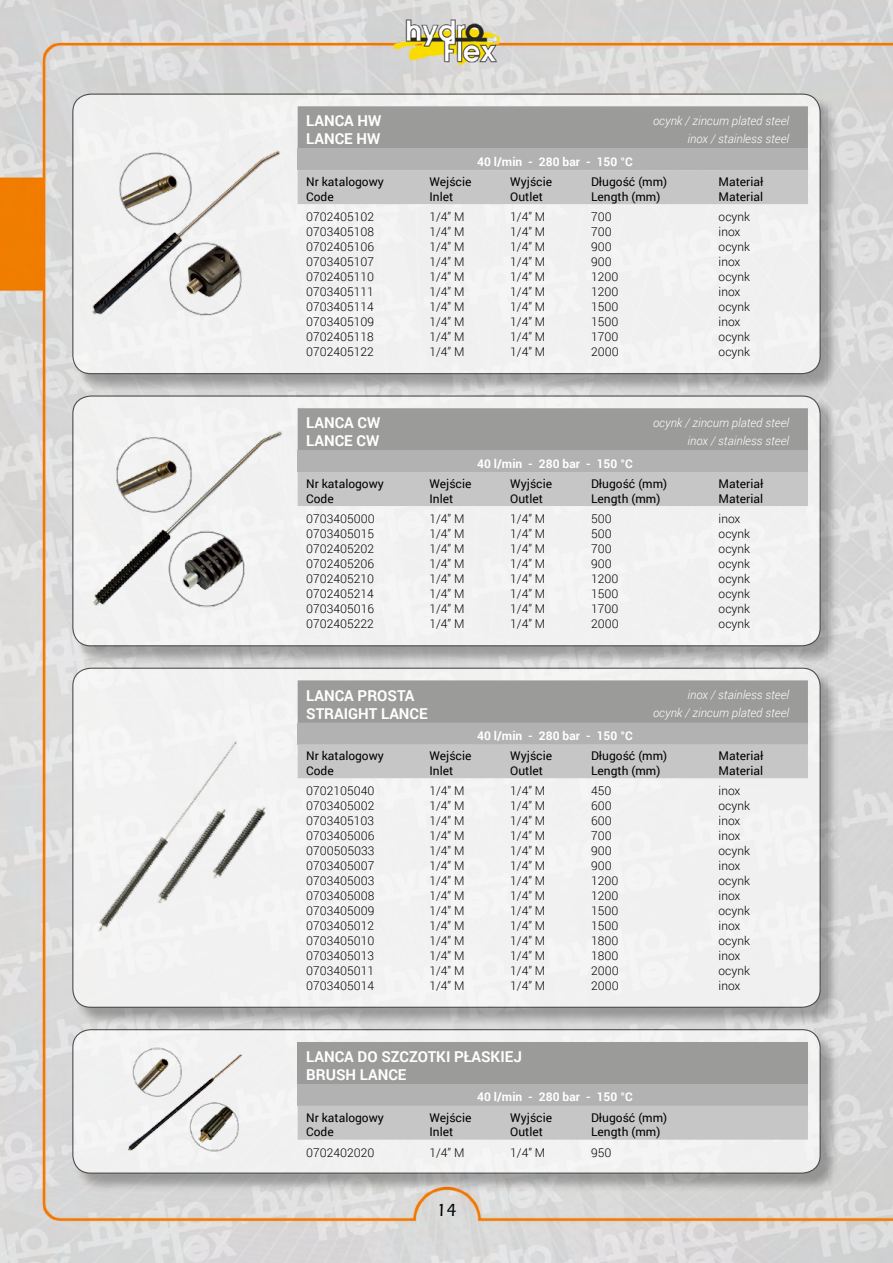
<style>
.page{position:relative;width:893px;height:1263px;background:#fff}
.page>*{position:absolute;margin:0;border:0;box-sizing:border-box;transform-origin:0 0}
.t1{font:500 18px "Eras ITC";color:#000}
.t2{font:700 15px/18px "Roboto";color:#fff}
.t3{font:300 12px/15px "Roboto";color:#000;text-align:justify}
.t4{font:12px/14.4px "Roboto";color:#000}
.t5{font:italic 300 12px/18px "Roboto";color:#fff;text-align:right}
.t6{font:700 12px "Roboto";color:#fff}
</style>
<div class="page">
<img style="left:0;top:0;width:893px;height:1263px">
<div style="left:74px;top:95px;width:766px;height:298px;background:#000;opacity:.45"></div>
<div style="left:73px;top:94px;width:747px;height:280px;background:#f0f0f0;border-radius:18px"></div>
<div style="left:298px;top:106px;width:510px;height:43px;background:#9b9b9a"></div>
<div style="left:298px;top:149px;width:510px;height:21px;background:#b3b2b2"></div>
<div style="left:298px;top:170px;width:510px;height:34px;background:#c6c6c6"></div>
<img style="left:91px;top:149px;width:189px;height:174px">
<div style="left:74px;top:397px;width:766px;height:268px;background:#000;opacity:.45"></div>
<div style="left:73px;top:396px;width:747px;height:250px;background:#f1f1f1;border-radius:18px"></div>
<div style="left:72px;top:395px;width:749px;height:251px;border:1px solid #000;border-radius:18px"></div>
<div style="left:298px;top:408px;width:510px;height:43px;background:#9b9b9a"></div>
<div style="left:298px;top:451px;width:510px;height:21px;background:#b3b2b2"></div>
<div style="left:298px;top:472px;width:510px;height:34px;background:#c6c6c6"></div>
<img style="left:93px;top:431px;width:189px;height:177px">
<div style="left:74px;top:669px;width:766px;height:357px;background:#000;opacity:.45"></div>
<div style="left:73px;top:668px;width:747px;height:339px;background:#f1f1f1;border-radius:18px"></div>
<div style="left:298px;top:680px;width:510px;height:43px;background:#9b9b9a"></div>
<div style="left:298px;top:723px;width:510px;height:21px;background:#b3b2b2"></div>
<div style="left:298px;top:744px;width:510px;height:34px;background:#c6c6c6"></div>
<img style="left:98px;top:741px;width:168px;height:191px">
<div style="left:74px;top:1031px;width:766px;height:161px;background:#000;opacity:.45"></div>
<div style="left:73px;top:1030px;width:747px;height:143px;background:#f1f1f1;border-radius:18px"></div>
<div style="left:72px;top:1029px;width:749px;height:145px;border:1px solid #000;border-radius:18px"></div>
<div style="left:298px;top:1042px;width:510px;height:42px;background:#9b9b9a"></div>
<div style="left:298px;top:1084px;width:510px;height:22px;background:#b3b2b2"></div>
<div style="left:298px;top:1106px;width:510px;height:34px;background:#c6c6c6"></div>
<img style="left:128px;top:1047px;width:114px;height:105px">
<p class="t2" style="left:306px;top:111px;width:77px">LANCA HW<br>LANCE HW</p>
<p class="t5" style="left:653px;top:111px;width:138px">ocynk / zincum plated steel inox / stainless steel</p>
<p class="t6" style="left:477px;top:153px;width:157px">40 l/min - 280 bar - 150 °C</p>
<p class="t4" style="left:306px;top:174px;width:79px">Nr katalogowy<br>Code</p>
<p class="t4" style="left:429px;top:174px;width:43px">Wejście<br>Inlet</p>
<p class="t4" style="left:510px;top:174px;width:43px">Wyjście<br>Outlet</p>
<p class="t4" style="left:591px;top:174px;width:78px">Długość (mm)<br>Length (mm)</p>
<p class="t4" style="left:719px;top:174px;width:46px">Materiał<br>Material</p>
<p class="t3" style="left:306px;top:209px;width:69px">0702405102<br>0703405108<br>0702405106<br>0703405107<br>0702405110<br>0703405111<br>0703405114<br>0703405109<br>0702405118<br>0702405122</p>
<p class="t3" style="left:429px;top:209px;width:36px">1/4” M 1/4” M 1/4” M 1/4” M 1/4” M 1/4” M 1/4” M 1/4” M 1/4” M 1/4” M</p>
<p class="t3" style="left:510px;top:209px;width:36px">1/4” M 1/4” M 1/4” M 1/4” M 1/4” M 1/4” M 1/4” M 1/4” M 1/4” M 1/4” M</p>
<p class="t3" style="left:591px;top:209px;width:29px;text-align:left">700<br>700<br>900<br>900<br>1200<br>1200<br>1500<br>1500<br>1700<br>2000</p>
<p class="t3" style="left:719px;top:209px;width:33px;text-align:left">ocynk inox ocynk inox ocynk inox ocynk inox ocynk ocynk</p>
<p class="t2" style="left:306px;top:413px;width:76px">LANCA CW<br>LANCE CW</p>
<p class="t5" style="left:653px;top:413px;width:138px">ocynk / zincum plated steel inox / stainless steel</p>
<p class="t6" style="left:477px;top:455px;width:157px">40 l/min - 280 bar - 150 °C</p>
<p class="t4" style="left:306px;top:476px;width:79px">Nr katalogowy<br>Code</p>
<p class="t4" style="left:429px;top:476px;width:43px">Wejście<br>Inlet</p>
<p class="t4" style="left:510px;top:476px;width:43px">Wyjście<br>Outlet</p>
<p class="t4" style="left:591px;top:476px;width:78px">Długość (mm)<br>Length (mm)</p>
<p class="t4" style="left:719px;top:476px;width:46px">Materiał<br>Material</p>
<p class="t3" style="left:306px;top:511px;width:70px">0703405000<br>0703405015<br>0702405202<br>0702405206<br>0702405210<br>0702405214<br>0703405016<br>0702405222</p>
<p class="t3" style="left:429px;top:511px;width:36px">1/4” M 1/4” M 1/4” M 1/4” M 1/4” M 1/4” M 1/4” M 1/4” M</p>
<p class="t3" style="left:510px;top:511px;width:36px">1/4” M 1/4” M 1/4” M 1/4” M 1/4” M 1/4” M 1/4” M 1/4” M</p>
<p class="t3" style="left:591px;top:511px;width:29px;text-align:left">500<br>500<br>700<br>900<br>1200<br>1500<br>1700<br>2000</p>
<p class="t3" style="left:719px;top:511px;width:33px;text-align:left">inox ocynk ocynk ocynk ocynk ocynk ocynk ocynk</p>
<p class="t2" style="left:306px;top:686px;width:123px">LANCA PROSTA<br>STRAIGHT LANCE</p>
<p class="t5" style="left:653px;top:685px;width:138px">inox / stainless steel<br>ocynk / zincum plated steel</p>
<p class="t6" style="left:477px;top:727px;width:157px">40 l/min - 280 bar - 150 °C</p>
<p class="t4" style="left:306px;top:748px;width:79px">Nr katalogowy<br>Code</p>
<p class="t4" style="left:429px;top:748px;width:43px">Wejście<br>Inlet</p>
<p class="t4" style="left:510px;top:748px;width:43px">Wyjście<br>Outlet</p>
<p class="t4" style="left:591px;top:748px;width:78px">Długość (mm)<br>Length (mm)</p>
<p class="t4" style="left:719px;top:748px;width:46px">Materiał<br>Material</p>
<p class="t3" style="left:306px;top:783px;width:70px">0702105040<br>0703405002<br>0703405103<br>0703405006<br>0700505033<br>0703405007<br>0703405003<br>0703405008<br>0703405009<br>0703405012<br>0703405010<br>0703405013<br>0703405011<br>0703405014</p>
<p class="t3" style="left:429px;top:783px;width:36px">1/4” M 1/4” M 1/4” M 1/4” M 1/4” M 1/4” M 1/4” M 1/4” M 1/4” M 1/4” M 1/4” M 1/4” M 1/4” M 1/4” M</p>
<p class="t3" style="left:510px;top:783px;width:36px">1/4” M 1/4” M 1/4” M 1/4” M 1/4” M 1/4” M 1/4” M 1/4” M 1/4” M 1/4” M 1/4” M 1/4” M 1/4” M 1/4” M</p>
<p class="t3" style="left:591px;top:783px;width:29px;text-align:left">450<br>600<br>600<br>700<br>900<br>900<br>1200<br>1200<br>1500<br>1500<br>1800<br>1800<br>2000<br>2000</p>
<p class="t3" style="left:719px;top:783px;width:33px;text-align:left">inox ocynk inox inox ocynk inox ocynk inox ocynk inox ocynk inox ocynk inox</p>
<p class="t2" style="left:306px;top:1047px;width:217px">LANCA DO SZCZOTKI PŁASKIEJ<br>BRUSH LANCE</p>
<p class="t6" style="left:477px;top:1088px;width:157px">40 l/min - 280 bar - 150 °C</p>
<p class="t4" style="left:306px;top:1110px;width:79px">Nr katalogowy<br>Code</p>
<p class="t4" style="left:429px;top:1110px;width:43px">Wejście<br>Inlet</p>
<p class="t4" style="left:510px;top:1110px;width:43px">Wyjście<br>Outlet</p>
<p class="t4" style="left:591px;top:1110px;width:78px">Długość (mm)<br>Length (mm)</p>
<p class="t3" style="left:306px;top:1144px;width:70px">0702402020</p>
<p class="t3" style="left:429px;top:1144px;width:36px">1/4” M</p>
<p class="t3" style="left:510px;top:1144px;width:36px">1/4” M</p>
<p class="t3" style="left:591px;top:1144px;width:22px">950</p>
<h1 class="t1" style="left:436px;top:1200px;width:22px">14</h1>
</div>
